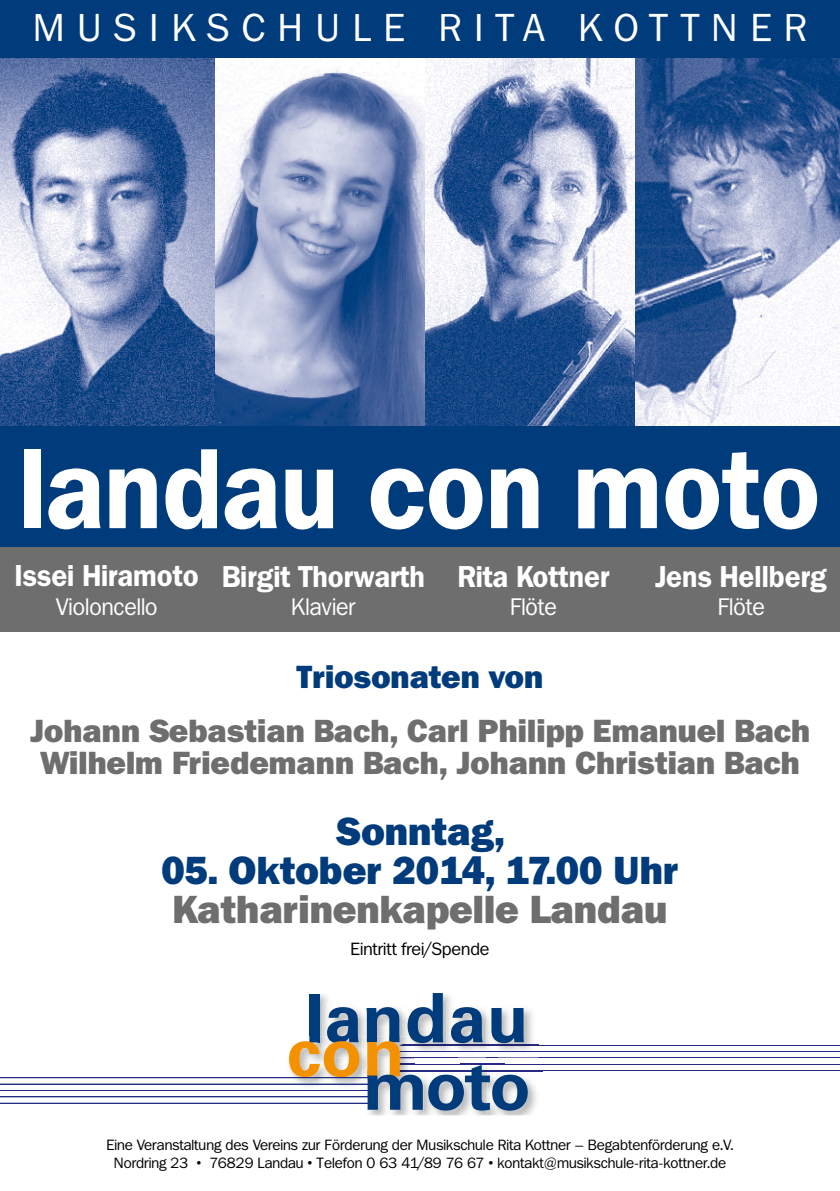
<style>
.page{position:relative;width:840px;height:1191px;background:#fff}
.page>*{position:absolute;margin:0;border:0;box-sizing:border-box;transform-origin:0 0}
.t1{font:600 112.6px "Franklin ITCBQ";color:#fff;scale:.95 1}
.t2{font:800 38.8px "Franklin ITCBQ";color:#003b7c}
.t3{font:800 38.8px "Franklin ITCBQ";color:#6e6e6e}
.t4{font:38.8px "Franklin ITCBQ";letter-spacing:.32em;color:#fff}
.t5{font:800 31.8px/32.4px "Franklin ITCBQ";color:#6e6e6e;text-align:center}
.t6{font:800 31.8px "Franklin ITCBQ";color:#003b7c}
.t7{font:600 29.8px "Franklin ITCBQ";color:#fff;scale:.95 1}
.t8{font:24px "Franklin ITCBQ";color:#fff;scale:.95 1}
.t9{font:17.6px "Franklin ITCBQ";color:#000}
.t10{font:14.8px/17.8px "Franklin ITCBQ";color:#000;text-align:center}
</style>
<div class="page">
<div style="left:0;top:0;width:839px;height:59px;background:#003b7c"></div>
<hr style="left:399px;top:1044px;width:440px;height:1px;background:#292b82">
<hr style="left:399px;top:1051px;width:440px;height:1px;background:#292b82">
<hr style="left:399px;top:1057px;width:440px;height:1px;background:#292b82">
<hr style="left:399px;top:1063px;width:440px;height:1px;background:#292b82">
<hr style="left:399px;top:1070px;width:440px;height:1px;background:#292b82">
<img style="left:527px;top:1009px;width:11px;height:49px">
<img style="left:369px;top:1110px;width:91px;height:5px">
<img style="left:423px;top:1110px;width:14px;height:5px">
<img style="left:460px;top:1110px;width:27px;height:5px">
<img style="left:487px;top:1071px;width:55px;height:44px">
<svg style="left:289px;top:994px;width:238px;height:116px"></svg>
<hr style="left:0;top:1077px;width:368px;height:1px;background:#292b82">
<hr style="left:0;top:1083px;width:368px;height:1px;background:#292b82">
<hr style="left:0;top:1090px;width:368px;height:1px;background:#292b82">
<hr style="left:0;top:1096px;width:368px;height:1px;background:#292b82">
<hr style="left:0;top:1102px;width:368px;height:1px;background:#292b82">
<img style="left:633px;top:59px;width:206px;height:367px">
<img style="left:0;top:59px;width:633px;height:367px">
<div style="left:0;top:426px;width:839px;height:121px;background:#003b7c"></div>
<div style="left:625px;top:547px;width:214px;height:85px;background:#6e6e6e"></div>
<div style="left:420px;top:547px;width:226px;height:85px;background:#6e6e6e"></div>
<div style="left:0;top:547px;width:230px;height:85px;background:#6e6e6e"></div>
<div style="left:210px;top:547px;width:226px;height:85px;background:#6e6e6e"></div>
<h2 class="t4" style="left:33px;top:6px;width:774px">MUSIKSCHULE RITA KOTTNER</h2>
<h1 class="t1" style="left:19px;top:426px;width:844px">landau con moto</h1>
<h3 class="t7" style="left:655px;top:559px;width:181px">Jens Hellberg</h3>
<h3 class="t8" style="left:717px;top:593px;width:51px">Flöte</h3>
<h3 class="t7" style="left:15px;top:559px;width:195px">Issei Hiramoto</h3>
<h3 class="t8" style="left:56px;top:593px;width:109px">Violoncello</h3>
<h3 class="t7" style="left:457px;top:559px;width:162px">Rita Kottner</h3>
<h3 class="t8" style="left:509px;top:593px;width:51px">Flöte</h3>
<h3 class="t7" style="left:222px;top:559px;width:215px">Birgit Thorwarth</h3>
<h3 class="t8" style="left:291px;top:593px;width:69px">Klavier</h3>
<h3 class="t6" style="left:296px;top:659px;width:248px">Triosonaten von</h3>
<h3 class="t5" style="left:30px;top:715px;width:781px">Johann Sebastian Bach, Carl Philipp Emanuel Bach<br>Wilhelm Friedemann Bach, Johann Christian Bach</h3>
<h2 class="t2" style="left:335px;top:810px;width:170px">Sonntag,</h2>
<h2 class="t2" style="left:161px;top:849px;width:518px">05. Oktober 2014, 17.00 Uhr</h2>
<h2 class="t3" style="left:172px;top:887px;width:496px">Katharinenkapelle Landau</h2>
<p class="t9" style="left:350px;top:939px;width:140px">Eintritt frei/Spende</p>
<p class="t10" style="left:106px;top:1136px;width:628px">Eine Veranstaltung des Vereins zur Förderung der Musikschule Rita Kottner – Begabtenförderung e.V.<br>Nordring 23 • 76829 Landau • Telefon 0 63 41/89 76 67 • kontakt@musikschule-rita-kottner.de</p>
</div>
